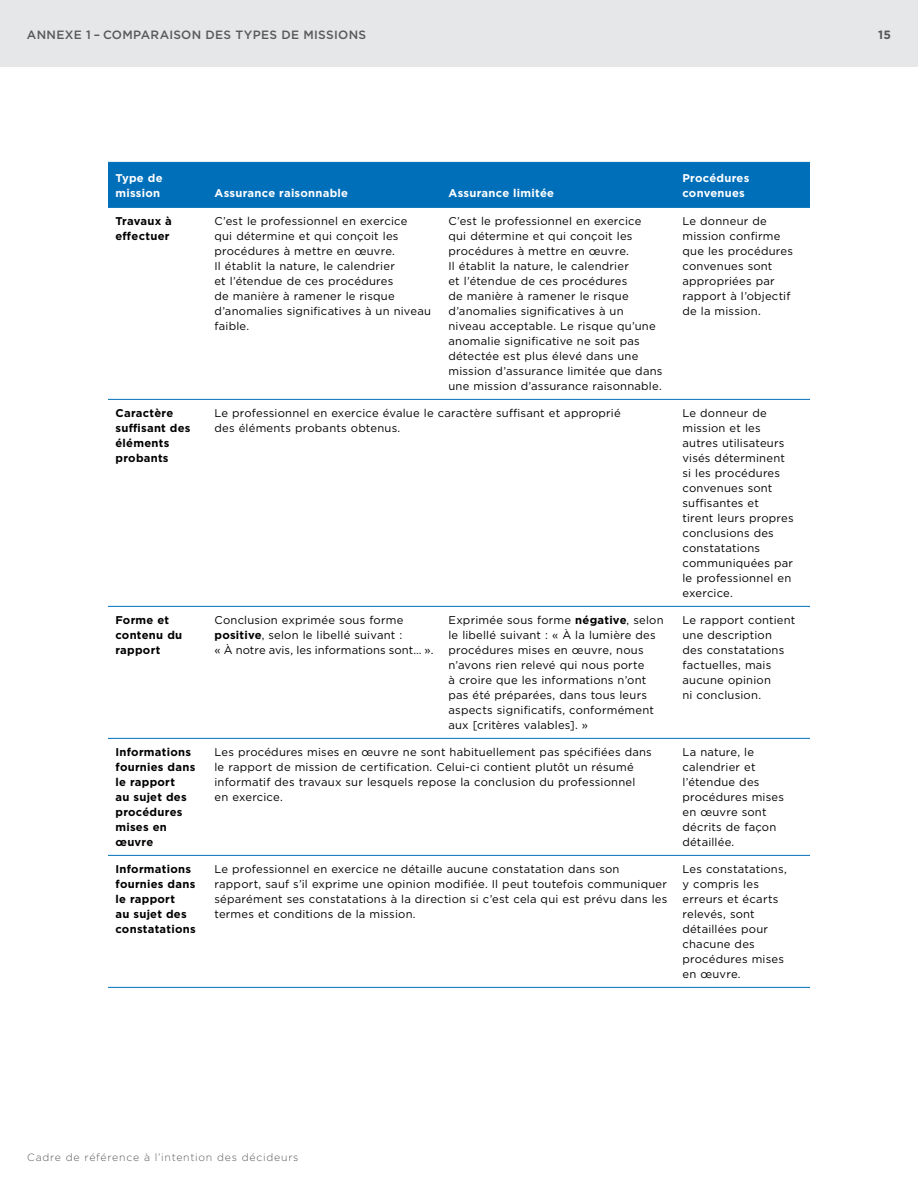
<style>
.page{position:relative;width:918px;height:1188px;background:#fff}
.page>*{position:absolute;margin:0;border:0;box-sizing:border-box;transform-origin:0 0}
.t1{font:500 12px "Gotham";letter-spacing:.025em;color:#58595b}
.t2{font:700 12px "Gotham";color:#58595b}
.CPA_tableText-body{font:11.25px/15px "Gotham";letter-spacing:.02em;color:#000}
.CPA_tableText-body-2{font:700 11.25px/15px "Gotham";letter-spacing:.025em;color:#000}
.t3{font:700 11.25px/15px "Gotham";letter-spacing:.02em;color:#fff}
.t4{font:300 10.5px "Gotham";letter-spacing:.07em;color:#58595b}
.s1{font-weight:700}
</style>
<div class="page">
<div style="left:108px;top:163px;width:702px;height:44px;background:#006fba"></div>
<hr style="left:108px;top:162px;width:99px;height:1px;background:#006fba">
<hr style="left:207px;top:162px;width:117px;height:1px;background:#006fba">
<hr style="left:324px;top:162px;width:117px;height:1px;background:#006fba">
<hr style="left:441px;top:162px;width:117px;height:1px;background:#006fba">
<hr style="left:558px;top:162px;width:117px;height:1px;background:#006fba">
<hr style="left:675px;top:162px;width:135px;height:1px;background:#006fba">
<hr style="left:108px;top:207px;width:99px;height:1px;background:#006fba">
<hr style="left:207px;top:207px;width:117px;height:1px;background:#006fba">
<hr style="left:324px;top:207px;width:117px;height:1px;background:#006fba">
<hr style="left:441px;top:207px;width:117px;height:1px;background:#006fba">
<hr style="left:558px;top:207px;width:117px;height:1px;background:#006fba">
<hr style="left:675px;top:207px;width:135px;height:1px;background:#006fba">
<hr style="left:108px;top:399px;width:99px;height:1px;background:#006fba">
<hr style="left:207px;top:399px;width:117px;height:1px;background:#006fba">
<hr style="left:324px;top:399px;width:117px;height:1px;background:#006fba">
<hr style="left:441px;top:399px;width:117px;height:1px;background:#006fba">
<hr style="left:558px;top:399px;width:117px;height:1px;background:#006fba">
<hr style="left:675px;top:399px;width:135px;height:1px;background:#006fba">
<hr style="left:108px;top:606px;width:99px;height:1px;background:#006fba">
<hr style="left:207px;top:606px;width:117px;height:1px;background:#006fba">
<hr style="left:324px;top:606px;width:117px;height:1px;background:#006fba">
<hr style="left:441px;top:606px;width:117px;height:1px;background:#006fba">
<hr style="left:558px;top:606px;width:117px;height:1px;background:#006fba">
<hr style="left:675px;top:606px;width:135px;height:1px;background:#006fba">
<hr style="left:108px;top:738px;width:99px;height:1px;background:#006fba">
<hr style="left:207px;top:738px;width:117px;height:1px;background:#006fba">
<hr style="left:324px;top:738px;width:117px;height:1px;background:#006fba">
<hr style="left:441px;top:738px;width:117px;height:1px;background:#006fba">
<hr style="left:558px;top:738px;width:117px;height:1px;background:#006fba">
<hr style="left:675px;top:738px;width:135px;height:1px;background:#006fba">
<hr style="left:108px;top:855px;width:99px;height:1px;background:#006fba">
<hr style="left:207px;top:855px;width:117px;height:1px;background:#006fba">
<hr style="left:324px;top:855px;width:117px;height:1px;background:#006fba">
<hr style="left:441px;top:855px;width:117px;height:1px;background:#006fba">
<hr style="left:558px;top:855px;width:117px;height:1px;background:#006fba">
<hr style="left:675px;top:855px;width:135px;height:1px;background:#006fba">
<hr style="left:108px;top:987px;width:99px;height:1px;background:#006fba">
<hr style="left:207px;top:987px;width:117px;height:1px;background:#006fba">
<hr style="left:324px;top:987px;width:117px;height:1px;background:#006fba">
<hr style="left:441px;top:987px;width:117px;height:1px;background:#006fba">
<hr style="left:558px;top:987px;width:117px;height:1px;background:#006fba">
<hr style="left:675px;top:987px;width:135px;height:1px;background:#006fba">
<div style="left:0;top:0;width:918px;height:68px;background:#e6e7e8"></div>
<p class="t1" style="left:27px;top:26px;width:341px">ANNEXE 1 – COMPARAISON DES TYPES DE MISSIONS</p>
<p class="t2" style="left:878px;top:26px;width:14px">15</p>
<p class="t3" style="left:116px;top:170px;width:49px">Type de mission</p>
<p class="t3" style="left:214px;top:185px;width:135px">Assurance raisonnable</p>
<p class="t3" style="left:448px;top:185px;width:107px">Assurance limitée</p>
<p class="t3" style="left:682px;top:170px;width:68px">Procédures convenues</p>
<p class="CPA_tableText-body-2" style="left:115px;top:214px;width:58px">Travaux à effectuer</p>
<p class="CPA_tableText-body" style="left:214px;top:214px;width:218px">C’est le professionnel en exercice<br>qui détermine et qui conçoit les procédures à mettre en œuvre.<br>Il établit la nature, le calendrier<br>et l’étendue de ces procédures<br>de manière à ramener le risque d’anomalies significatives à un niveau faible.</p>
<p class="CPA_tableText-body" style="left:448px;top:214px;width:216px">C’est le professionnel en exercice<br>qui détermine et qui conçoit les procédures à mettre en œuvre.<br>Il établit la nature, le calendrier<br>et l’étendue de ces procédures<br>de manière à ramener le risque d’anomalies significatives à un niveau acceptable. Le risque qu’une anomalie significative ne soit pas détectée est plus élevé dans une mission d’assurance limitée que dans une mission d’assurance raisonnable.</p>
<p class="CPA_tableText-body" style="left:682px;top:214px;width:112px">Le donneur de mission confirme que les procédures convenues sont appropriées par rapport à l’objectif de la mission.</p>
<p class="CPA_tableText-body-2" style="left:115px;top:406px;width:77px">Caractère suffisant des éléments probants</p>
<p class="CPA_tableText-body" style="left:214px;top:406px;width:408px">Le professionnel en exercice évalue le caractère suffisant et approprié des éléments probants obtenus.</p>
<p class="CPA_tableText-body" style="left:682px;top:406px;width:113px">Le donneur de mission et les autres utilisateurs visés déterminent si les procédures convenues sont suffisantes et<br>tirent leurs propres conclusions des constatations communiquées par le professionnel en exercice.</p>
<p class="CPA_tableText-body-2" style="left:115px;top:613px;width:68px">Forme et contenu du rapport</p>
<p class="CPA_tableText-body" style="left:214px;top:612px;width:220px">Conclusion exprimée sous forme <span class="s1">positive</span>, selon le libellé suivant :<br>« À notre avis, les informations sont… ».</p>
<p class="CPA_tableText-body" style="left:448px;top:612px;width:217px">Exprimée sous forme <span class="s1">négative</span>, selon le libellé suivant : « À la lumière des procédures mises en œuvre, nous n’avons rien relevé qui nous porte<br>à croire que les informations n’ont pas été préparées, dans tous leurs aspects significatifs, conformément aux [critères valables]. »</p>
<p class="CPA_tableText-body" style="left:682px;top:612px;width:114px">Le rapport contient une description<br>des constatations factuelles, mais aucune opinion<br>ni conclusion.</p>
<p class="CPA_tableText-body-2" style="left:115px;top:745px;width:81px">Informations fournies dans le rapport<br>au sujet des procédures mises en œuvre</p>
<p class="CPA_tableText-body" style="left:214px;top:744px;width:439px">Les procédures mises en œuvre ne sont habituellement pas spécifiées dans le rapport de mission de certification. Celui-ci contient plutôt un résumé informatif des travaux sur lesquels repose la conclusion du professionnel en exercice.</p>
<p class="CPA_tableText-body" style="left:682px;top:744px;width:103px">La nature, le calendrier et l’étendue des procédures mises en œuvre sont décrits de façon détaillée.</p>
<p class="CPA_tableText-body-2" style="left:115px;top:862px;width:82px">Informations fournies dans le rapport<br>au sujet des constatations</p>
<p class="CPA_tableText-body" style="left:214px;top:861px;width:454px">Le professionnel en exercice ne détaille aucune constatation dans son rapport, sauf s’il exprime une opinion modifiée. Il peut toutefois communiquer séparément ses constatations à la direction si c’est cela qui est prévu dans les termes et conditions de la mission.</p>
<p class="CPA_tableText-body" style="left:682px;top:861px;width:106px">Les constatations, y compris les erreurs et écarts relevés, sont détaillées pour chacune des procédures mises en œuvre.</p>
<p class="t4" style="left:27px;top:1151px;width:273px">Cadre de référence à l’intention des décideurs</p>
</div>
